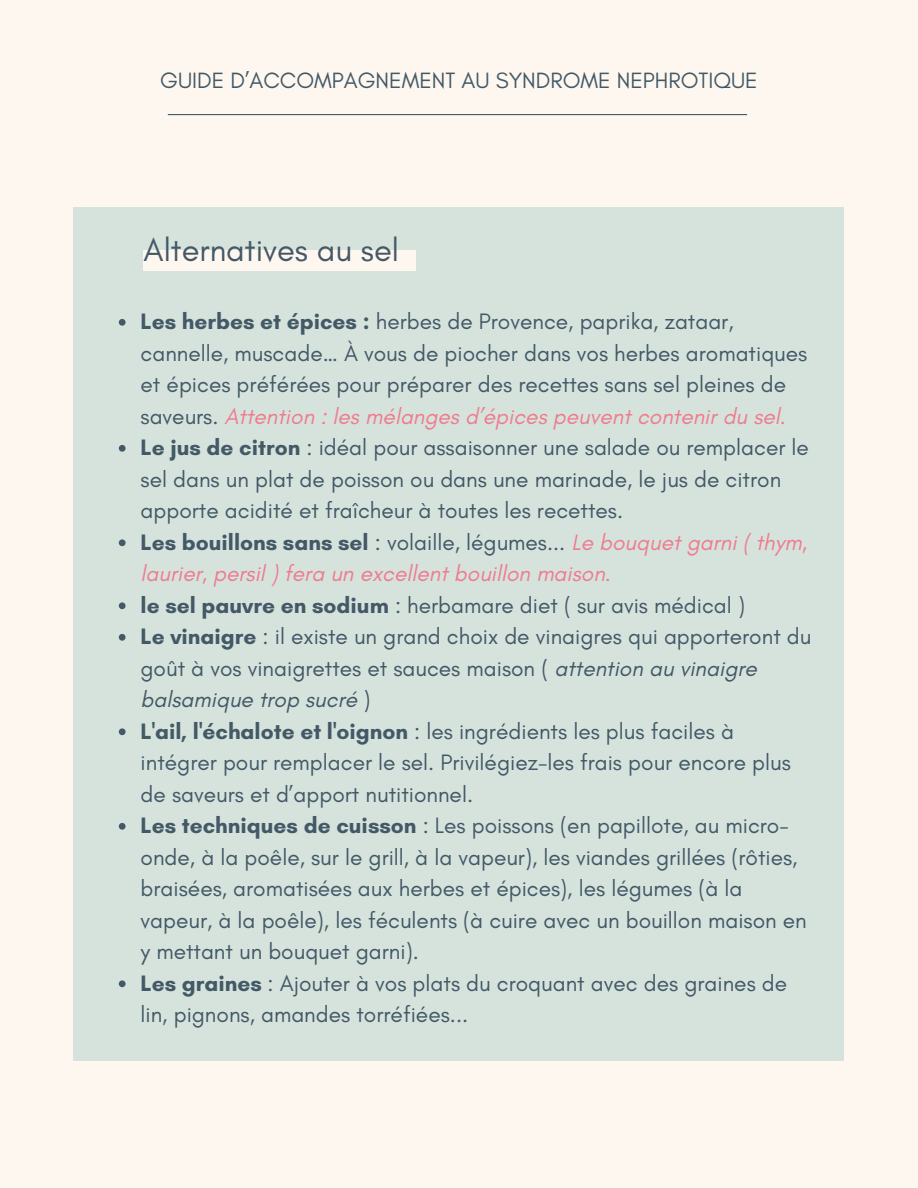
<style>
.page{position:relative;width:918px;height:1188px;background:#fdf7f0}
.page>*{position:absolute;margin:0;border:0;box-sizing:border-box;transform-origin:0 0}
.t1{font:32.7px "Glacial Indifference";color:#435966}
.t2{font:22.8px/31.5px "Glacial Indifference";color:#435966}
.t3{font:italic 22.8px/31.5px "Glacial Indifference";color:#ef7c8e}
.t4{font:22.5px "Glacial Indifference";color:#435966}
.s1{font-weight:700}
.s2{font-style:italic;color:#ef7c8e}
.s3{font-weight:700;font-style:normal;color:#435966}
.s4{font-style:normal;color:#435966}
.s5{font-style:italic}
</style>
<div class="page">
<div style="left:74px;top:207px;width:770px;height:853px;background:#d6e3dd"></div>
<div style="left:144px;top:250px;width:272px;height:21px;background:#fdf7f0"></div>
<svg style="left:119px;top:319px;width:7px;height:7px"></svg>
<svg style="left:119px;top:445px;width:7px;height:7px"></svg>
<svg style="left:119px;top:539px;width:7px;height:7px"></svg>
<svg style="left:119px;top:602px;width:7px;height:7px"></svg>
<svg style="left:119px;top:634px;width:7px;height:7px"></svg>
<svg style="left:119px;top:728px;width:7px;height:7px"></svg>
<svg style="left:119px;top:823px;width:7px;height:7px"></svg>
<svg style="left:119px;top:980px;width:7px;height:7px"></svg>
<hr style="left:168px;top:114px;width:579px;height:1px;background:#435966">
<p class="t4" style="left:160px;top:67px;width:599px">GUIDE D’ACCOMPAGNEMENT AU SYNDROME NEPHROTIQUE</p>
<p class="t1" style="left:144px;top:230px;width:257px">Alternatives au sel</p>
<h2 class="t2" style="left:141px;top:305px;width:668px"><span class="s1">Les herbes et épices :</span> herbes de Provence, paprika, zataar, cannelle, muscade… À vous de piocher dans vos herbes aromatiques et épices préférées pour préparer des recettes sans sel pleines de saveurs. <span class="s2">Attention : les mélanges d’épices peuvent contenir du sel.</span></h2>
<h1 class="t2" style="left:141px;top:431px;width:670px"><span class="s1">Le jus de citron</span> : idéal pour assaisonner une salade ou remplacer le sel dans un plat de poisson ou dans une marinade, le jus de citron apporte acidité et fraîcheur à toutes les recettes.</h1>
<p class="t3" style="left:141px;top:526px;width:668px"><span class="s3">Les bouillons sans sel</span> <span class="s4">: volaille, légumes...</span> Le bouquet garni ( thym, laurier, persil ) fera un excellent bouillon maison.</p>
<p class="t2" style="left:141px;top:589px;width:606px"><span class="s1">le sel pauvre en sodium</span> : herbamare diet ( sur avis médical )</p>
<p class="t2" style="left:141px;top:620px;width:672px"><span class="s1">Le vinaigre</span> : il existe un grand choix de vinaigres qui apporteront du goût à vos vinaigrettes et sauces maison ( <span class="s5">attention au vinaigre balsamique trop sucré</span> )</p>
<p class="t2" style="left:141px;top:715px;width:652px"><span class="s1">L'ail, l'échalote et l'oignon</span> : les ingrédients les plus faciles à intégrer pour remplacer le sel. Privilégiez-les frais pour encore plus de saveurs et d’apport nutitionnel.</p>
<p class="t2" style="left:141px;top:809px;width:668px"><span class="s1">Les techniques de cuisson</span> : Les poissons (en papillote, au micro&shy;onde, à la poêle, sur le grill, à la vapeur), les viandes grillées (rôties, braisées, aromatisées aux herbes et épices), les légumes (à la vapeur, à la poêle), les féculents (à cuire avec un bouillon maison en y mettant un bouquet garni).</p>
<p class="t2" style="left:141px;top:967px;width:648px"><span class="s1">Les graines</span> : Ajouter à vos plats du croquant avec des graines de lin, pignons, amandes torréfiées...</p>
</div>
